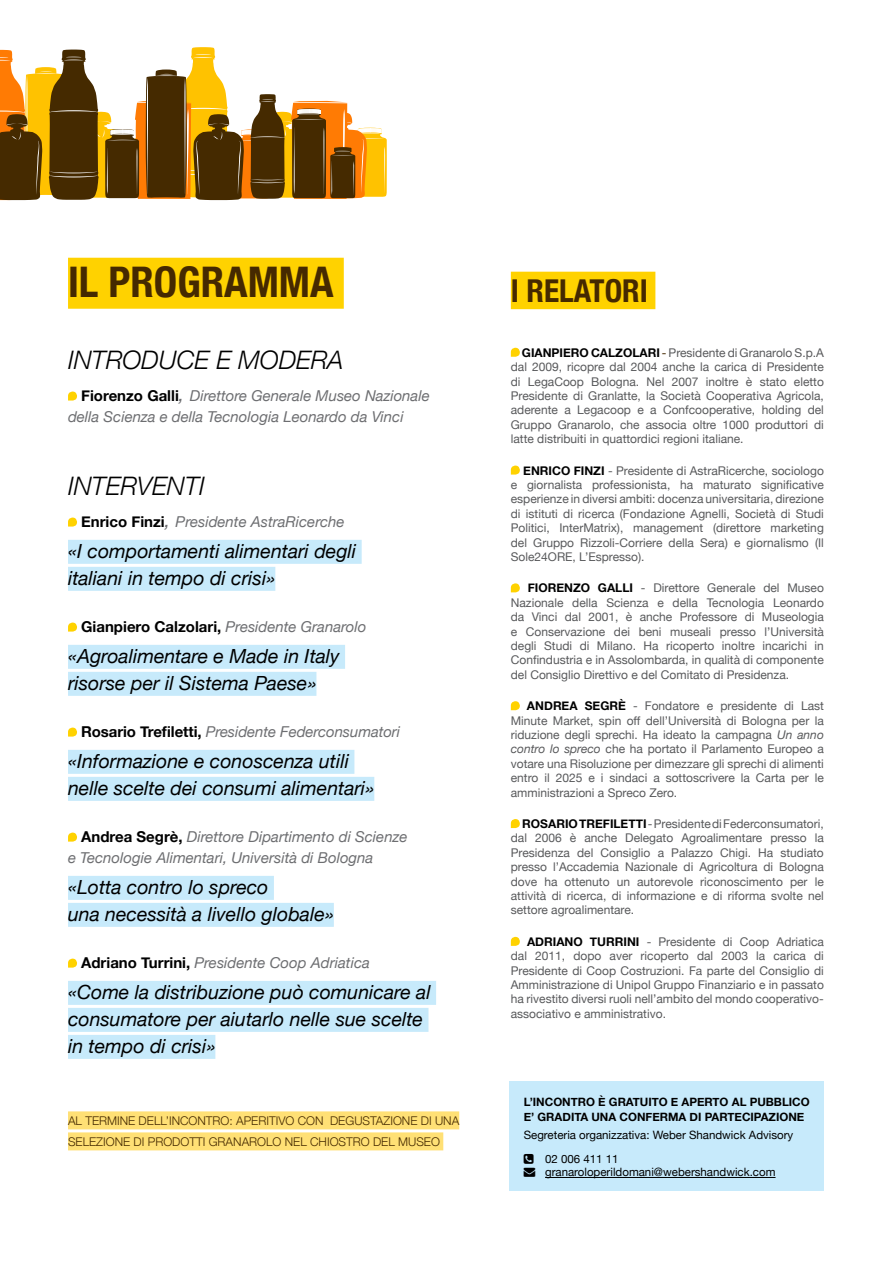
<style>
.page{position:relative;width:893px;height:1263px;background:#fff}
.page>*{position:absolute;margin:0;border:0;box-sizing:border-box;transform-origin:0 0}
.t1{font:700 condensed 42.15px "Helvetica Neue";color:#452900}
.t2{font:700 condensed 31.5px "Helvetica Neue";color:#452900}
.t3{font:italic 300 25.5px "Helvetica Neue";color:#000}
.t4{font:italic 19.5px/27px "Helvetica Neue";color:#000}
.t5{font:italic 15px/21px "Helvetica Neue";color:#6d6e71}
.t6{font:700 15px "Helvetica Neue";color:#000}
.t7{font:12px/14.4px "Helvetica Neue";color:#58595b;text-align:justify}
.t8{font:300 12px/21px "Helvetica Neue";color:#452900}
.t9{font:700 12px "Helvetica Neue";color:#000}
.t10{font:11.55px/23.1px "Helvetica Neue";color:#000}
.t11{font:700 11.55px "Helvetica Neue";color:#000}
.s1{font-weight:700;font-style:normal;color:#000}
.s2{font-size:19.5px}
.s3{font-weight:400;font-style:italic;color:#6d6e71}
.s4{color:#452900}
.s5{font-weight:700;color:#000}
.s6{font-style:italic}
</style>
<div class="page">
<div style="left:68px;top:258px;width:276px;height:51px;background:#ffd200"></div>
<svg style="left:68px;top:392px;width:9px;height:9px"></svg>
<div style="left:68px;top:540px;width:294px;height:24px;background:#c7eafb"></div>
<div style="left:68px;top:567px;width:207px;height:24px;background:#c7eafb"></div>
<div style="left:68px;top:645px;width:277px;height:24px;background:#c7eafb"></div>
<div style="left:68px;top:672px;width:248px;height:24px;background:#c7eafb"></div>
<div style="left:68px;top:750px;width:286px;height:24px;background:#c7eafb"></div>
<div style="left:68px;top:777px;width:306px;height:24px;background:#c7eafb"></div>
<div style="left:68px;top:876px;width:206px;height:24px;background:#c7eafb"></div>
<div style="left:68px;top:903px;width:266px;height:24px;background:#c7eafb"></div>
<div style="left:68px;top:981px;width:368px;height:24px;background:#c7eafb"></div>
<div style="left:68px;top:1008px;width:360px;height:24px;background:#c7eafb"></div>
<div style="left:68px;top:1035px;width:147px;height:24px;background:#c7eafb"></div>
<div style="left:68px;top:1111px;width:391px;height:18px;background:#ffe075"></div>
<div style="left:68px;top:1132px;width:375px;height:18px;background:#ffe075"></div>
<svg style="left:68px;top:518px;width:9px;height:9px"></svg>
<svg style="left:68px;top:623px;width:9px;height:9px"></svg>
<svg style="left:68px;top:728px;width:9px;height:9px"></svg>
<svg style="left:68px;top:833px;width:9px;height:9px"></svg>
<svg style="left:68px;top:959px;width:9px;height:9px"></svg>
<div style="left:511px;top:272px;width:144px;height:37px;background:#ffd200"></div>
<svg style="left:511px;top:348px;width:9px;height:9px"></svg>
<svg style="left:511px;top:466px;width:9px;height:9px"></svg>
<svg style="left:511px;top:583px;width:9px;height:9px"></svg>
<svg style="left:511px;top:701px;width:9px;height:9px"></svg>
<svg style="left:511px;top:819px;width:9px;height:9px"></svg>
<svg style="left:511px;top:937px;width:9px;height:9px"></svg>
<svg style="left:0;top:47px;width:387px;height:153px"></svg>
<div style="left:510px;top:1081px;width:314px;height:109px;background:#c7eafb"></div>
<hr style="left:545px;top:1177px;width:230px;height:1px;background:#000">
<h1 class="t1" style="left:68px;top:256px;width:267px">IL PROGRAMMA</h1>
<h3 class="t3" style="left:68px;top:345px;width:277px">INTRODUCE E MODERA</h3>
<p class="t5" style="left:68px;top:384px;width:363px;text-indent:13px"><span class="s1">FIORENZO GALLI</span><span class="s2">,</span> Direttore Generale Museo Nazionale della Scienza e della Tecnologia Leonardo da Vinci</p>
<h3 class="t3" style="left:68px;top:471px;width:138px">INTERVENTI</h3>
<p class="t5" style="left:81px;top:510px;width:265px"><span class="s1">ENRICO FINZI</span><span class="s2">,</span> Presidente AstraRicerche</p>
<h3 class="t4" style="left:68px;top:537px;width:290px">«I comportamenti alimentari degli italiani in tempo di crisi»</h3>
<p class="t6" style="left:81px;top:617px;width:287px">GIANPIERO CALZOLARI, <span class="s3">Presidente Granarolo</span></p>
<h3 class="t4" style="left:68px;top:642px;width:273px">«Agroalimentare e Made in Italy risorse per il Sistema Paese»</h3>
<p class="t5" style="left:81px;top:720px;width:321px"><span class="s1">ROSARIO TREFILETTI,</span> Presidente Federconsumatori</p>
<h3 class="t4" style="left:68px;top:747px;width:308px">«Informazione e conoscenza utili nelle scelte dei consumi alimentari»</h3>
<p class="t5" style="left:68px;top:825px;width:341px;text-indent:13px"><span class="s1">ANDREA SEGRÈ,</span> Direttore Dipartimento di Scienze e Tecnologie Alimentari, Università di Bologna</p>
<h3 class="t4" style="left:68px;top:873px;width:267px">«Lotta contro lo spreco<br>una necessità a livello globale»</h3>
<p class="t5" style="left:81px;top:951px;width:290px"><span class="s1">ADRIANO TURRINI,</span> Presidente Coop Adriatica</p>
<h3 class="t4" style="left:68px;top:978px;width:364px">«Come la distribuzione può comunicare al consumatore per aiutarlo nelle sue scelte in tempo di crisi»</h3>
<p class="t8" style="left:68px;top:1110px;width:393px">AL TERMINE DELL’INCONTRO: APERITIVO CON DEGUSTAZIONE DI UNA<br>SELEZIONE DI PRODOTTI GRANAROLO NEL CHIOSTRO DEL MUSEO</p>
<h2 class="t2" style="left:511px;top:272px;width:138px">I RELATORI</h2>
<p class="t7" style="left:511px;top:345px;width:315px;text-indent:151px"><span class="s4">-</span> Presidente di Granarolo S.p.A dal 2009, ricopre dal 2004 anche la carica di Presidente di LegaCoop Bologna. Nel 2007 inoltre è stato eletto Presidente di Granlatte, la Società Cooperativa Agricola, aderente a Legacoop e a Confcooperative, holding del Gruppo Granarolo, che associa oltre 1000 produttori di latte distribuiti in quattordici regioni italiane.</p>
<p class="t9" style="left:523px;top:463px;width:17px">ENRICO</p>
<p class="t9" style="left:574px;top:463px;width:7px">FINZI</p>
<p class="t9" style="left:522px;top:345px;width:18px">GIANPIERO</p>
<p class="t9" style="left:591px;top:345px;width:18px">CALZOLARI</p>
<p class="t7" style="left:511px;top:463px;width:315px;text-indent:97px">- Presidente di AstraRicerche, sociologo e giornalista professionista, ha maturato significative esperienze in diversi ambiti: docenza universitaria, direzione di istituti di ricerca (Fondazione Agnelli, Società di Studi Politici, InterMatrix), management (direttore marketing del Gruppo Rizzoli-Corriere della Sera) e giornalismo (Il Sole24ORE, L’Espresso).</p>
<p class="t9" style="left:528px;top:581px;width:9px">FIORENZO</p>
<p class="t9" style="left:598px;top:581px;width:17px">GALLI</p>
<p class="t7" style="left:511px;top:581px;width:315px;text-indent:130px">- Direttore Generale del Museo Nazionale della Scienza e della Tecnologia Leonardo da Vinci dal 2001, è anche Professore di Museologia e Conservazione dei beni museali presso l’Università degli Studi di Milano. Ha ricoperto inoltre incarichi in Confindustria e in Assolombarda, in qualità di componente del Consiglio Direttivo e del Comitato di Presidenza.</p>
<p class="t9" style="left:527px;top:698px;width:18px">ANDREA</p>
<p class="t9" style="left:585px;top:698px;width:17px">SEGR</p>
<p class="t7" style="left:511px;top:699px;width:315px;text-indent:107px"><span class="s5">È</span> - Fondatore e presidente di Last Minute Market, spin off dell’Università di Bologna per la riduzione degli sprechi. Ha ideato la campagna <span class="s6">Un anno contro lo spreco</span> che ha portato il Parlamento Europeo a votare una Risoluzione per dimezzare gli sprechi di alimenti entro il 2025 e i sindaci a sottoscrivere la Carta per le amministrazioni a Spreco Zero.</p>
<p class="t9" style="left:522px;top:816px;width:18px">ROSARIO</p>
<p class="t9" style="left:579px;top:816px;width:38px">TREFILETTI</p>
<p class="t7" style="left:511px;top:816px;width:315px;text-indent:137px">- Presidente di Federconsumatori, dal 2006 è anche Delegato Agroalimentare presso la Presidenza del Consiglio a Palazzo Chigi. Ha studiato presso l’Accademia Nazionale di Agricoltura di Bologna dove ha ottenuto un autorevole riconoscimento per le attività di ricerca, di informazione e di riforma svolte nel settore agroalimentare.</p>
<p class="t9" style="left:527px;top:934px;width:17px">ADRIANO</p>
<p class="t9" style="left:590px;top:934px;width:16px">TURRINI</p>
<p class="t7" style="left:511px;top:934px;width:315px;text-indent:136px">- Presidente di Coop Adriatica dal 2011, dopo aver ricoperto dal 2003 la carica di Presidente di Coop Costruzioni. Fa parte del Consiglio di Amministrazione di Unipol Gruppo Finanziario e in passato ha rivestito diversi ruoli nell’ambito del mondo cooperativo&shy;associativo e amministrativo.</p>
<p class="t11" style="left:524px;top:1095px;width:18px">L’INCONTRO</p>
<p class="t11" style="left:598px;top:1095px;width:19px">È GRATUITO</p>
<p class="t11" style="left:671px;top:1095px;width:20px">E APERTO</p>
<p class="t11" style="left:732px;top:1095px;width:58px">AL PUBBLICO</p>
<p class="t11" style="left:524px;top:1110px;width:23px">E’ GRADITA</p>
<p class="t11" style="left:591px;top:1110px;width:10px">UNA</p>
<p class="t11" style="left:620px;top:1110px;width:10px">CON</p>
<p class="t11" style="left:646px;top:1110px;width:17px">FERMA</p>
<p class="t11" style="left:690px;top:1110px;width:24px">DI PARTECIPAZIONE</p>
<p class="t10" style="left:545px;top:1123px;width:250px;text-indent:-21px">Segreteria organizzativa: Weber Shandwick Advisory<br>02 006 411 11</p>
<p class="t10" style="left:524px;top:1160px;width:253px">→ granaroloperildomani@webershandwick.com</p>
</div>
